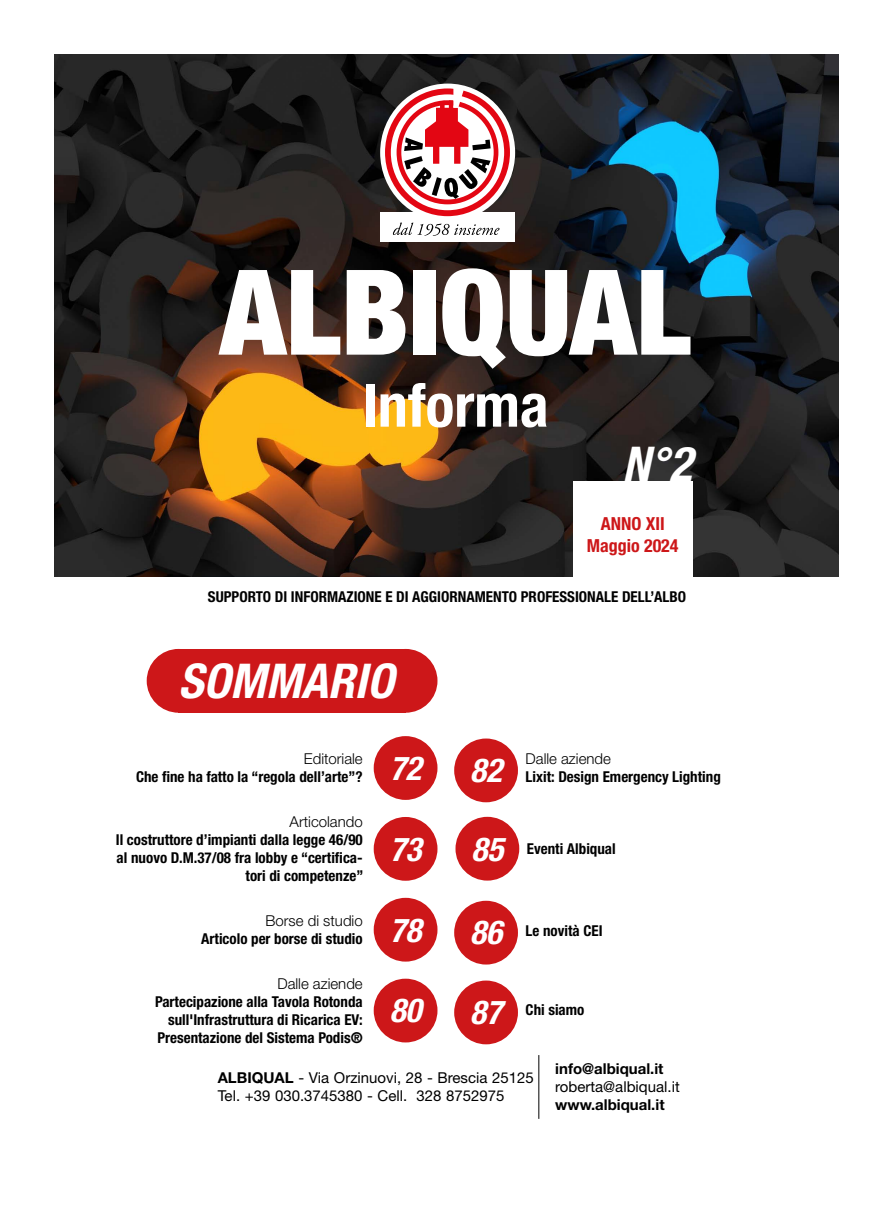
<style>
.page{position:relative;width:893px;height:1212px;background:#fff}
.page>*{position:absolute;margin:0;border:0;box-sizing:border-box;transform-origin:0 0}
.t1{font:900 condensed 118.5px "Helvetica Neue LT Std";color:#fff}
.t2{font:700 condensed 60px "Helvetica Neue LT Std";color:#fff}
.t3{font:italic 700 condensed 48px "Helvetica Neue LT Std";color:#fff}
.t4{font:italic 700 condensed 33px "Helvetica Neue LT Std";color:#fff}
.t5{font:700 condensed 18px/21.6px "Helvetica Neue LT Std";color:#cd1719;text-align:center}
.t6{font:700 condensed 15px/18px "Helvetica Neue LT Std";color:#000}
.t7{font:15px/18px "Helvetica Neue LT Std";color:#000}
.t8{font:700 15px "Helvetica Neue LT Std";color:#000}
.t9{font:300 15px "Helvetica Neue LT Std";color:#000}
.s1{font-weight:300;font-stretch:normal}
.s2{font-style:italic;font-size:33px;color:#fff}
.s3{font-weight:700}
</style>
<div class="page">
<div style="left:147px;top:649px;width:63px;height:64px;background:#cd1719;border-radius:50%"></div>
<div style="left:374px;top:649px;width:63px;height:64px;background:#cd1719;border-radius:50%"></div>
<img style="left:54px;top:54px;width:785px;height:522px">
<div style="left:573px;top:480px;width:119px;height:108px;background:#fff"></div>
<div style="left:381px;top:212px;width:134px;height:30px;background:#fff"></div>
<svg style="left:380px;top:84px;width:135px;height:138px"></svg>
<svg style="left:385px;top:88px;width:125px;height:128px;background:#e4131f"></svg>
<svg style="left:391px;top:94px;width:113px;height:116px"></svg>
<svg style="left:397px;top:100px;width:101px;height:104px"></svg>
<svg style="left:404px;top:87px;width:87px;height:112px"></svg>
<svg style="left:393px;top:223px;width:107px;height:13px"></svg>
<hr style="left:538px;top:1055px;width:1px;height:64px;background:#000">
<div style="left:454px;top:901px;width:64px;height:63px;background:#cd1719;border-radius:50%"></div>
<div style="left:454px;top:980px;width:64px;height:64px;background:#cd1719;border-radius:50%"></div>
<div style="left:454px;top:738px;width:64px;height:64px;background:#cd1719;border-radius:50%"></div>
<div style="left:455px;top:817px;width:64px;height:63px;background:#cd1719;border-radius:50%"></div>
<div style="left:374px;top:736px;width:63px;height:64px;background:#cd1719;border-radius:50%"></div>
<div style="left:374px;top:817px;width:63px;height:64px;background:#cd1719;border-radius:50%"></div>
<div style="left:374px;top:898px;width:63px;height:63px;background:#cd1719;border-radius:50%"></div>
<div style="left:374px;top:979px;width:63px;height:63px;background:#cd1719;border-radius:50%"></div>
<div style="left:179px;top:649px;width:227px;height:64px;background:#cd1719"></div>
<h1 class="t1" style="left:220px;top:239px;width:472px">ALBIQUAL</h1>
<h2 class="t2" style="left:362px;top:369px;width:188px">Informa</h2>
<h3 class="t3" style="left:622px;top:435px;width:71px">N°2</h3>
<p class="t5" style="left:587px;top:513px;width:93px">ANNO XII<br>Maggio 2024</p>
<p class="t6" style="left:208px;top:588px;width:480px">SUPPORTO DI INFORMAZIONE E DI AGGIORNAMENTO PROFESSIONALE DELL’ALBO</p>
<h3 class="t3" style="left:179px;top:652px;width:217px">SOMMARIO</h3>
<p class="t6" style="left:136px;top:750px;width:287px;text-indent:168px"><span class="s1">Editoriale<br></span>Che fine ha fatto la “regola dell’arte”? <sup>72</sup></p>
<p class="t9" style="left:290px;top:813px;width:75px">Articolando</p>
<p class="t6" style="left:116px;top:831px;width:249px;text-align:right">Il costruttore d’impianti dalla legge 46/90 al nuovo D.M.37/08 fra lobby e “certifica&shy;tori di competenze”</p>
<h3 class="t4" style="left:390px;top:829px;width:33px">73</h3>
<p class="t6" style="left:201px;top:911px;width:222px;text-align:center"><span class="s1">Borse di studio<br></span>Articolo per borse di studio <sup>78</sup></p>
<p class="t9" style="left:277px;top:974px;width:87px">Dalle aziende</p>
<p class="t6" style="left:155px;top:992px;width:209px;text-align:right">Partecipazione alla Tavola Rotonda sull'Infrastruttura di Ricarica EV:<br>Presentazione del Sistema Podis®</p>
<h3 class="t4" style="left:390px;top:990px;width:33px">80</h3>
<p class="t6" style="left:470px;top:750px;width:252px;text-indent:55px"><span class="s1">Dalle aziende<br></span><span class="s2">82</span> Lixit: Design Emergency Lighting</p>
<p class="t6" style="left:472px;top:840px;width:146px"><span class="s2">85</span> Eventi Albiqual</p>
<h3 class="t4" style="left:470px;top:913px;width:33px">86</h3>
<p class="t6" style="left:526px;top:921px;width:78px">Le novità CEI</p>
<h3 class="t4" style="left:470px;top:992px;width:33px">87</h3>
<p class="t6" style="left:526px;top:1001px;width:60px">Chi siamo</p>
<p class="t7" style="left:218px;top:1069px;width:318px"><span class="s3">ALBIQUAL</span> - Via Orzinuovi, 28 - Brescia 25125<br>Tel. +39 030.3745380 - Cell. 328 8752975</p>
<p class="t8" style="left:555px;top:1060px;width:110px">info@albiqual.it</p>
<p class="t7" style="left:555px;top:1078px;width:126px">roberta@albiqual.it</p>
<p class="t8" style="left:555px;top:1096px;width:111px">www.albiqual.it</p>
</div>
